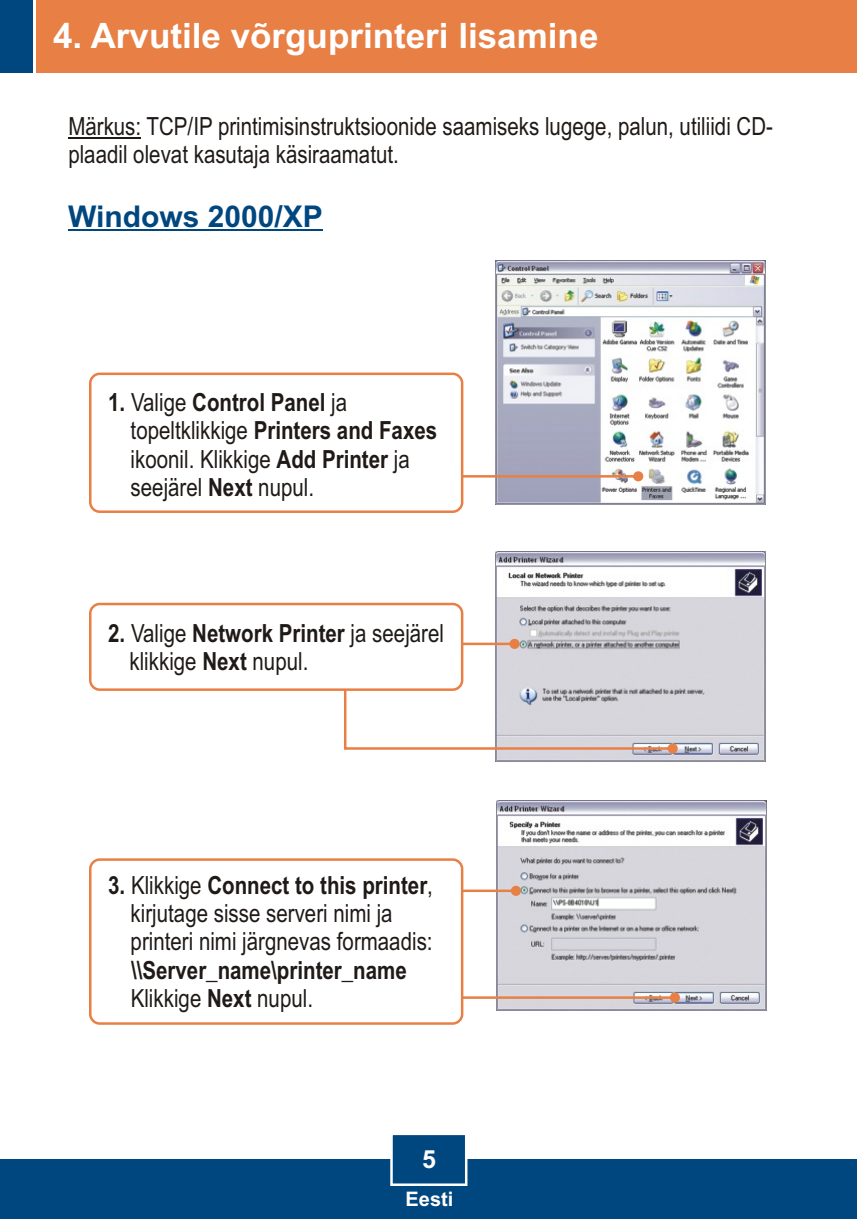
<style>
.page{position:relative;width:857px;height:1219px;background:#fff}
.page>*{position:absolute;margin:0;border:0;box-sizing:border-box;transform-origin:0 0}
.t1{font:700 35px "Arial";color:#fff}
.t2{font:700 30px "Arial";color:#004780}
.t3{font:25px/28.5px "Arial Narrow";color:#1f1a17}
.t4{font:700 25px/28.5px "Arial Narrow";color:#1f1a17}
.t5{font:700 25px "Arial";color:#fff}
.t6{font:700 20px "Arial";color:#fff}
.s1{font-weight:700}
.s2{font-weight:400}
</style>
<div class="page">
<img style="left:495px;top:551px;width:270px;height:211px">
<img style="left:495px;top:260px;width:270px;height:245px">
<div style="left:0;top:1159px;width:857px;height:60px;background:#004780"></div>
<div style="left:36px;top:0;width:821px;height:72px;background:#e88045"></div>
<div style="left:0;top:0;width:33px;height:72px;background:#004780"></div>
<svg style="left:390px;top:1135px;width:78px;height:51px"></svg>
<hr style="left:68px;top:137px;width:73px;height:1px;background:#1f1a17">
<hr style="left:68px;top:229px;width:255px;height:2px;background:#004780">
<svg style="left:463px;top:639px;width:56px;height:10px"></svg>
<svg style="left:344px;top:663px;width:334px;height:90px"></svg>
<svg style="left:463px;top:471px;width:180px;height:10px"></svg>
<div style="left:89px;top:372px;width:374px;height:141px;background:#fff;border:3px solid #e88045;border-radius:9px"></div>
<div style="left:89px;top:603px;width:374px;height:88px;background:#fff;border:3px solid #e88045;border-radius:9px"></div>
<img style="left:496px;top:800px;width:270px;height:210px">
<svg style="left:463px;top:992px;width:217px;height:10px;background:#dcbfb3"></svg>
<svg style="left:463px;top:886px;width:58px;height:10px"></svg>
<div style="left:89px;top:858px;width:374px;height:167px;background:#fff;border:3px solid #e88045;border-radius:9px"></div>
<h1 class="t1" style="left:53px;top:22px;width:547px">4. Arvutile võrguprinteri lisamine</h1>
<p class="t3" style="left:68px;top:114px;width:706px">Märkus: TCP/IP printimisinstruktsioonide saamiseks lugege, palun, utiliidi CD&shy;plaadil olevat kasutaja käsiraamatut.</p>
<p class="t2" style="left:68px;top:205px;width:256px">Windows 2000/XP</p>
<p class="t3" style="left:131px;top:390px;width:308px;text-indent:-22px"><span class="s1">1.</span> Valige <span class="s1">Control Panel</span> ja topeltklikkige <span class="s1">Printers and Faxes </span>ikoonil. Klikkige <span class="s1">Add Printer</span> ja seejärel <span class="s1">Next</span> nupul.</p>
<p class="t3" style="left:129px;top:621px;width:316px;text-indent:-21px"><span class="s1">2.</span> Valige <span class="s1">Network Printer</span> ja seejärel klikkige <span class="s1">Next</span> nupul.</p>
<p class="t3" style="left:131px;top:873px;width:304px;text-indent:-22px"><span class="s1">3.</span> Klikkige <span class="s1">Connect to this printer</span>, kirjutage sisse serveri nimi ja printeri nimi järgnevas formaadis:</p>
<p class="t4" style="left:131px;top:958px;width:278px">\\Server_name\printer_name<br><span class="s2">Klikkige</span> Next <span class="s2">nupul.</span></p>
<p class="t5" style="left:422px;top:1149px;width:15px">5</p>
<p class="t6" style="left:406px;top:1191px;width:49px">Eesti</p>
</div>
